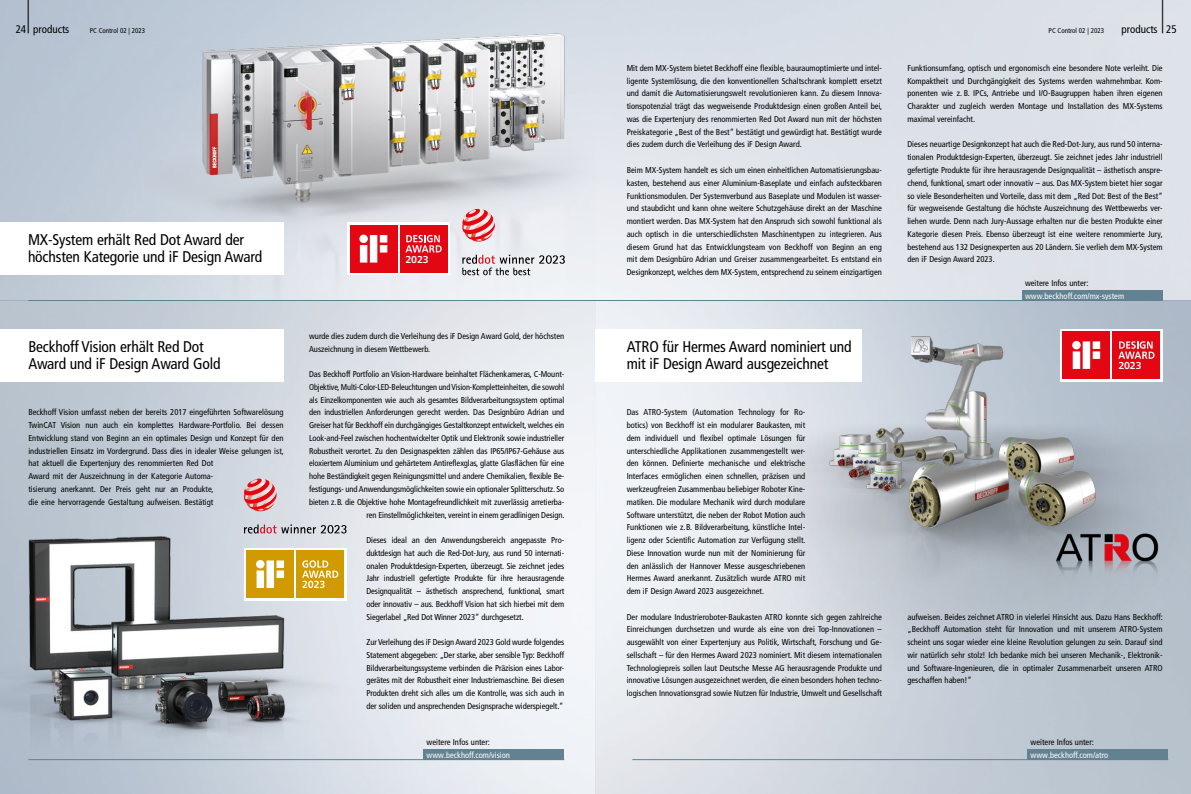
<style>
.page{position:relative;width:1191px;height:794px;background:#fff}
.page>*{position:absolute;margin:0;border:0;box-sizing:border-box;transform-origin:0 0}
.t1{font:300 condensed 41.2px "Frutiger LT Pro";color:#000;scale:.49 1}
.t2{font:condensed 15.5px/17px "Frutiger LT Pro";letter-spacing:-.01em;color:#000}
.t3{font:condensed 11px "Frutiger LT Pro";color:#000}
.t4{font:700 10px "Frutiger Neue LT Pro";letter-spacing:-.015em;color:#fff}
.t5{font:condensed 8.5px/12.8px "Frutiger LT Pro";color:#000;text-align:justify}
.t6{font:condensed 8.5px "Frutiger LT Pro";color:#fff}
.t7{font:condensed 7px "Frutiger LT Pro";color:#000}
</style>
<div class="page">
<img style="left:0;top:0;width:1191px;height:794px">
<img style="left:0;top:476px;width:392px;height:284px">
<img style="left:92px;top:0;width:503px;height:300px">
<div style="left:0;top:329px;width:283px;height:52px;background:#fff"></div>
<div style="left:424px;top:749px;width:140px;height:10px;background:#628291"></div>
<hr style="left:28px;top:759px;width:536px;height:1px;background:#628291">
<div style="left:1027px;top:749px;width:141px;height:10px;background:#628291"></div>
<hr style="left:632px;top:759px;width:536px;height:1px;background:#628291">
<div style="left:1022px;top:290px;width:140px;height:11px;background:#628291"></div>
<hr style="left:28px;top:300px;width:1134px;height:1px;background:#628291">
<div style="left:0;top:223px;width:283px;height:52px;background:#fff"></div>
<svg style="left:347px;top:223px;width:103px;height:52px"></svg>
<div style="left:350px;top:225px;width:47px;height:47px;background:#e30613"></div>
<svg style="left:359px;top:235px;width:28px;height:27px"></svg>
<div style="left:400px;top:225px;width:47px;height:47px;background:#e30613"></div>
<svg style="left:405px;top:235px;width:37px;height:17px"></svg>
<img style="left:757px;top:319px;width:434px;height:351px">
<svg style="left:462px;top:255px;width:103px;height:20px"></svg>
<svg style="left:462px;top:209px;width:33px;height:33px"></svg>
<svg style="left:244px;top:524px;width:102px;height:9px"></svg>
<svg style="left:244px;top:478px;width:33px;height:33px"></svg>
<div style="left:244px;top:548px;width:102px;height:52px;background:#fff"></div>
<div style="left:246px;top:550px;width:48px;height:48px;background:#d19a00"></div>
<svg style="left:256px;top:560px;width:28px;height:28px"></svg>
<div style="left:296px;top:550px;width:48px;height:48px;background:#d19a00"></div>
<svg style="left:302px;top:560px;width:36px;height:28px"></svg>
<div style="left:595px;top:329px;width:267px;height:52px;background:#fff"></div>
<div style="left:1060px;top:329px;width:102px;height:52px;background:#fff"></div>
<div style="left:1062px;top:331px;width:48px;height:48px;background:#e30613"></div>
<svg style="left:1072px;top:341px;width:28px;height:28px"></svg>
<div style="left:1112px;top:331px;width:48px;height:48px;background:#e30613"></div>
<svg style="left:1118px;top:341px;width:36px;height:18px"></svg>
<h1 class="t1" style="left:26px;top:-15px;width:11px">|</h1>
<h1 class="t1" style="left:1160px;top:-15px;width:11px">|</h1>
<p class="t3" style="left:16px;top:22px;width:12px">24</p>
<p class="t7" style="left:1048px;top:26px;width:57px">PC Control 02 | 2023</p>
<p class="t3" style="left:1121px;top:22px;width:38px">products</p>
<p class="t3" style="left:33px;top:22px;width:38px">products</p>
<p class="t7" style="left:90px;top:26px;width:57px">PC Control 02 | 2023</p>
<p class="t3" style="left:1166px;top:22px;width:12px">25</p>
<h2 class="t2" style="left:28px;top:231px;width:236px">MX-System erhält Red Dot Award der höchsten Kategorie und iF Design Award</h2>
<h2 class="t2" style="left:28px;top:338px;width:194px">Beckhoff Vision erhält Red Dot<br>Award und iF Design Award Gold</h2>
<p class="t5" style="left:28px;top:406px;width:257px">Beckhoff Vision umfasst neben der bereits 2017 eingeführten Softwarelösung TwinCAT Vision nun auch ein komplettes Hardware-Portfolio. Bei dessen Entwicklung stand von Beginn an ein optimales Design und Konzept für den industriellen Einsatz im Vordergrund. Dass dies in idealer Weise gelungen ist,</p>
<p class="t5" style="left:28px;top:457px;width:187px">hat aktuell die Expertenjury des renommierten Red Dot Award mit der Auszeichnung in der Kategorie Automa&shy;tisierung anerkannt. Der Preis geht nur an Produkte, die eine hervorragende Gestaltung aufweisen. Bestätigt</p>
<p class="t5" style="left:626px;top:62px;width:257px">Mit dem MX-System bietet Beckhoff eine flexible, bauraumoptimierte und intel&shy;ligente Systemlösung, die den konventionellen Schaltschrank komplett ersetzt und damit die Automatisierungswelt revolutionieren kann. Zu diesem Innova&shy;tionspotenzial trägt das wegweisende Produktdesign einen großen Anteil bei, was die Expertenjury des renommierten Red Dot Award nun mit der höchsten Preiskategorie „Best of the Best“ bestätigt und gewürdigt hat. Bestätigt wurde dies zudem durch die Verleihung des iF Design Award.</p>
<p class="t5" style="left:626px;top:164px;width:257px">Beim MX-System handelt es sich um einen einheitlichen Automatisierungsbau&shy;kasten, bestehend aus einer Aluminium-Baseplate und einfach aufsteckbaren Funktionsmodulen. Der Systemverbund aus Baseplate und Modulen ist wasser&shy;und staubdicht und kann ohne weitere Schutzgehäuse direkt an der Maschine montiert werden. Das MX-System hat den Anspruch sich sowohl funktional als auch optisch in die unterschiedlichsten Maschinentypen zu integrieren. Aus diesem Grund hat das Entwicklungsteam von Beckhoff von Beginn an eng mit dem Designbüro Adrian und Greiser zusammengearbeitet. Es entstand ein Designkonzept, welches dem MX-System, entsprechend zu seinem einzigartigen</p>
<p class="t5" style="left:907px;top:62px;width:257px">Funktionsumfang, optisch und ergonomisch eine besondere Note verleiht. Die Kompaktheit und Durchgängigkeit des Systems werden wahrnehmbar. Kom&shy;ponenten wie z. B. IPCs, Antriebe und I/O-Baugruppen haben ihren eigenen Charakter und zugleich werden Montage und Installation des MX-Systems maximal vereinfacht.</p>
<p class="t5" style="left:907px;top:138px;width:257px">Dieses neuartige Designkonzept hat auch die Red-Dot-Jury, aus rund 50 interna&shy;tionalen Produktdesign-Experten, überzeugt. Sie zeichnet jedes Jahr industriell gefertigte Produkte für ihre herausragende Designqualität – ästhetisch anspre&shy;chend, funktional, smart oder innovativ – aus. Das MX-System bietet hier sogar so viele Besonderheiten und Vorteile, dass mit dem „Red Dot: Best of the Best“ für wegweisende Gestaltung die höchste Auszeichnung des Wettbewerbs ver&shy;liehen wurde. Denn nach Jury-Aussage erhalten nur die besten Produkte einer Kategorie diesen Preis. Ebenso überzeugt ist eine weitere renommierte Jury, bestehend aus 132 Designexperten aus 20 Ländern. Sie verlieh dem MX-System</p>
<p class="t4" style="left:405px;top:253px;width:25px">2023</p>
<p class="t5" style="left:907px;top:253px;width:89px">den iF Design Award 2023.</p>
<p class="t5" style="left:309px;top:329px;width:257px">wurde dies zudem durch die Verleihung des iF Design Award Gold, der höchsten<br>Auszeichnung in diesem Wettbewerb.</p>
<p class="t5" style="left:309px;top:368px;width:257px">Das Beckhoff Portfolio an Vision-Hardware beinhaltet Flächenkameras, C-Mount-Objektive, Multi-Color-LED-Beleuchtungen und Vision-Kompletteinheiten, die sowohl als Einzelkomponenten wie auch als gesamtes Bildverarbeitungssystem optimal den industriellen Anforderungen gerecht werden. Das Designbüro Adrian und Greiser hat für Beckhoff ein durchgängiges Gestaltkonzept entwickelt, welches ein Look-and-Feel zwischen hochentwickelter Optik und Elektronik sowie industrieller Robustheit verortet. Zu den Designaspekten zählen das IP65/IP67-Gehäuse aus eloxiertem Aluminium und gehärtetem Antireflexglas, glatte Glasflächen für eine hohe Beständigkeit gegen Reinigungsmittel und andere Chemikalien, flexible Be&shy;festigungs- und Anwendungsmöglichkeiten sowie ein optionaler Splitterschutz. So bieten z.B. die Objektive hohe Montagefreundlichkeit mit zuverlässig arretierba-</p>
<p class="t5" style="left:366px;top:508px;width:200px">ren Einstellmöglichkeiten, vereint in einem geradlinigen Design.</p>
<p class="t5" style="left:366px;top:534px;width:199px">Dieses ideal an den Anwendungsbereich angepasste Pro&shy;duktdesign hat auch die Red-Dot-Jury, aus rund 50 internati&shy;onalen Produktdesign-Experten, überzeugt. Sie zeichnet jedes Jahr industriell gefertigte Produkte für ihre herausragende Designqualität – ästhetisch ansprechend, funktional, smart oder innovativ – aus. Beckhoff Vision hat sich hierbei mit dem Siegerlabel „Red Dot Winner 2023“ durchgesetzt.</p>
<p class="t5" style="left:366px;top:636px;width:199px">Zur Verleihung des iF Design Award 2023 Gold wurde folgendes Statement abgegeben: „Der starke, aber sensible Typ: Beckhoff Bildverarbeitungssysteme verbinden die Präzision eines Labor&shy;gerätes mit der Robustheit einer Industriemaschine. Bei diesen Produkten dreht sich alles um die Kontrolle, was sich auch in der soliden und ansprechenden Designsprache widerspiegelt.“</p>
<p class="t5" style="left:426px;top:736px;width:65px">weitere Infos unter:</p>
<p class="t6" style="left:426px;top:749px;width:85px">www.beckhoff.com/vision</p>
<h2 class="t2" style="left:626px;top:338px;width:226px">ATRO für Hermes Award nominiert und mit iF Design Award ausgezeichnet</h2>
<p class="t5" style="left:626px;top:406px;width:180px">Das ATRO-System (Automation Technology for Ro&shy;botics) von Beckhoff ist ein modularer Baukasten, mit dem individuell und flexibel optimale Lösungen für unterschiedliche Applikationen zusammengestellt wer&shy;den können. Definierte mechanische und elektrische Interfaces ermöglichen einen schnellen, präzisen und werkzeugfreien Zusammenbau beliebiger Roboter Kine&shy;matiken. Die modulare Mechanik wird durch modulare Software unterstützt, die neben der Robot Motion auch Funktionen wie z.B. Bildverarbeitung, künstliche Intel&shy;ligenz oder Scientific Automation zur Verfügung stellt.<br>Diese Innovation wurde nun mit der Nominierung für den anlässlich der Hannover Messe ausgeschriebenen Hermes Award anerkannt. Zusätzlich wurde ATRO mit dem iF Design Award 2023 ausgezeichnet.</p>
<p class="t5" style="left:1025px;top:277px;width:65px">weitere Infos unter:</p>
<p class="t6" style="left:1025px;top:291px;width:101px">www.beckhoff.com/mx-system</p>
<p class="t4" style="left:1118px;top:359px;width:25px">2023</p>
<p class="t5" style="left:626px;top:610px;width:257px">Der modulare Industrieroboter-Baukasten ATRO konnte sich gegen zahlreiche Einreichungen durchsetzen und wurde als eine von drei Top-Innovationen – ausgewählt von einer Expertenjury aus Politik, Wirtschaft, Forschung und Ge&shy;sellschaft – für den Hermes Award 2023 nominiert. Mit diesem internationalen Technologiepreis sollen laut Deutsche Messe AG herausragende Produkte und innovative Lösungen ausgezeichnet werden, die einen besonders hohen techno&shy;logischen Innovationsgrad sowie Nutzen für Industrie, Umwelt und Gesellschaft</p>
<p class="t5" style="left:907px;top:610px;width:257px">aufweisen. Beides zeichnet ATRO in vielerlei Hinsicht aus. Dazu Hans Beckhoff: „Beckhoff Automation steht für Innovation und mit unserem ATRO-System scheint uns sogar wieder eine kleine Revolution gelungen zu sein. Darauf sind wir natürlich sehr stolz! Ich bedanke mich bei unseren Mechanik-, Elektronik&shy;und Software-Ingenieuren, die in optimaler Zusammenarbeit unseren ATRO geschaffen haben!“</p>
<p class="t5" style="left:1030px;top:736px;width:65px">weitere Infos unter:</p>
<p class="t6" style="left:1030px;top:749px;width:79px">www.beckhoff.com/atro</p>
</div>
